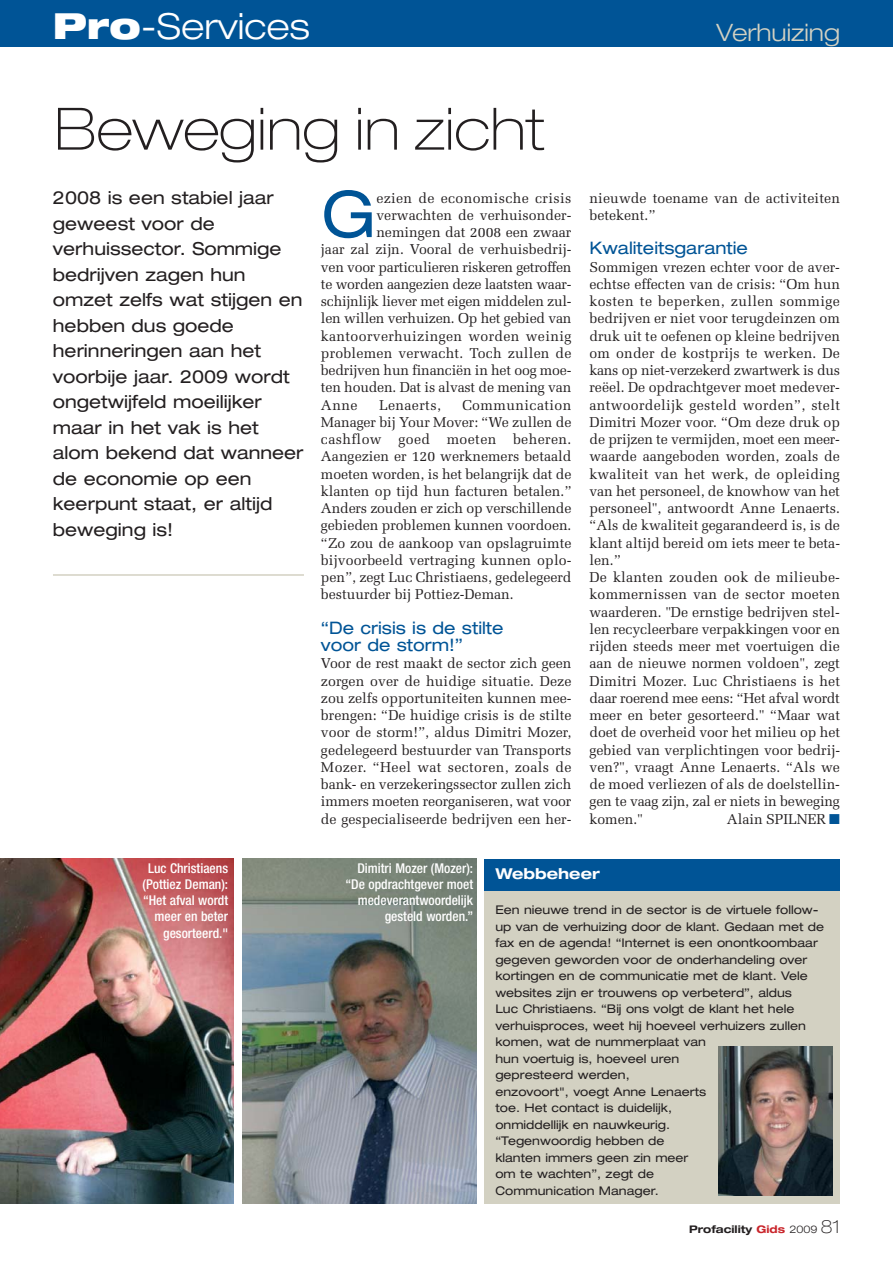
<style>
.page{position:relative;width:893px;height:1263px;background:#fff}
.page>*{position:absolute;margin:0;border:0;box-sizing:border-box;transform-origin:0 0}
.t1{font:expanded 64.35px "Helvetica Neue";color:#005496}
.t2{font:100 expanded 58.5px "Helvetica Neue";color:#231f20}
.t3{font:300 expanded 36px "Helvetica Neue";color:#fff}
.t4{font:300 expanded 24px "Helvetica Neue";color:#d3d1c2}
.t5{font:expanded 18px/25.5px "Helvetica Neue";color:#231f20}
.t6{font:expanded 17.25px/17.2px "Helvetica Neue";color:#005496}
.t7{font:700 expanded 15px "Helvetica Neue";color:#fff}
.t8{font:14.25px/17.2px "Melior";color:#231f20;text-align:justify}
.t9{font:14.25px "Melior";letter-spacing:-.02em;color:#231f20}
.t10{font:14.25px "Melior";letter-spacing:.025em;color:#231f20}
.t11{font:14.25px "Melior";letter-spacing:.03em;color:#231f20}
.t12{font:500 condensed 13.5px/16.2px "Helvetica Neue";color:#fff;text-align:right}
.t13{font:expanded 12px/16.5px "Helvetica Neue";color:#231f20}
.t14{font:700 expanded 10.5px "Helvetica Neue";color:#231f20}
.s1{font-weight:900}
.s2{color:#005496}
.s3{color:#c9252b}
.s4{font-weight:300}
.s5{font-weight:100;font-size:18px}
</style>
<div class="page">
<div style="left:0;top:0;width:892px;height:47px;background:#005496"></div>
<hr style="left:53px;top:574px;width:251px;height:2px;background:#d3d1c2">
<div style="left:485px;top:859px;width:355px;height:344px;background:#d3d1c2"></div>
<div style="left:485px;top:859px;width:355px;height:31px;background:#005496"></div>
<img style="left:242px;top:859px;width:234px;height:344px">
<img style="left:0;top:859px;width:234px;height:344px">
<img style="left:718px;top:1046px;width:114px;height:149px">
<h3 class="t3" style="left:53px;top:14px;width:258px"><span class="s1">Pro</span>-Services</h3>
<h3 class="t4" style="left:716px;top:23px;width:125px">Verhuizing</h3>
<h2 class="t2" style="left:54px;top:108px;width:491px">Beweging in zicht</h2>
<p class="t5" style="left:53px;top:187px;width:252px">2008 is een stabiel jaar geweest voor de verhuissector. Sommige bedrijven zagen hun omzet zelfs wat stijgen en hebben dus goede herinneringen aan het voorbije jaar. 2009 wordt ongetwijfeld moeilijker maar in het vak is het alom bekend dat wanneer de economie op een keerpunt staat, er altijd beweging is!</p>
<h1 class="t1" style="left:321px;top:190px;width:57px">G</h1>
<p class="t10" style="left:376px;top:192px;width:197px">ezien de economische crisis</p>
<p class="t8" style="left:376px;top:208px;width:197px">verwachten de verhuisonder-</p>
<p class="t8" style="left:376px;top:225px;width:197px">nemingen dat 2008 een zwaar</p>
<p class="t8" style="left:321px;top:242px;width:252px">jaar zal zijn. Vooral de verhuisbedrij-</p>
<p class="t9" style="left:321px;top:261px;width:252px">ven voor particulieren riskeren getroffen</p>
<p class="t9" style="left:321px;top:278px;width:252px">te worden aangezien deze laatsten waar-</p>
<p class="t9" style="left:321px;top:295px;width:252px">schijnlijk liever met eigen middelen zul-</p>
<p class="t8" style="left:321px;top:311px;width:252px">len willen verhuizen. Op het gebied van</p>
<p class="t10" style="left:321px;top:330px;width:252px">kantoorverhuizingen worden weinig</p>
<p class="t8" style="left:321px;top:346px;width:252px">problemen verwacht. Toch zullen de</p>
<p class="t8" style="left:321px;top:363px;width:252px">bedrijven hun financiën in het oog moe-</p>
<p class="t8" style="left:321px;top:380px;width:252px">ten houden. Dat is alvast de mening van</p>
<p class="t8" style="left:321px;top:397px;width:38px">Anne</p>
<p class="t11" style="left:379px;top:399px;width:63px">Lenaerts,</p>
<p class="t8" style="left:321px;top:397px;width:252px;text-indent:141px">Communication Manager bij Your Mover: “We zullen de cashflow goed moeten beheren.<br>Aangezien er 120 werknemers betaald moeten worden, is het belangrijk dat de klanten op tijd hun facturen betalen.” Anders zouden er zich op verschillende gebieden problemen kunnen voordoen. “Zo zou de aankoop van opslagruimte bijvoorbeeld vertraging kunnen oplo&shy;pen”, zegt Luc Christiaens, gedelegeerd bestuurder bij Pottiez-Deman.</p>
<p class="t6" style="left:321px;top:621px;width:184px">“De crisis is de stilte voor de storm!”</p>
<p class="t8" style="left:321px;top:656px;width:252px">Voor de rest maakt de sector zich geen zorgen over de huidige situatie. Deze zou zelfs opportuniteiten kunnen mee&shy;brengen: “De huidige crisis is de stilte voor de storm!”, aldus Dimitri Mozer, gedelegeerd bestuurder van Transports Mozer. “Heel wat sectoren, zoals de bank- en verzekeringssector zullen zich immers moeten reorganiseren, wat voor de gespecialiseerde bedrijven een her-</p>
<p class="t8" style="left:589px;top:190px;width:252px">nieuwde toename van de activiteiten betekent.”</p>
<p class="t6" style="left:589px;top:241px;width:160px">Kwaliteitsgarantie</p>
<p class="t8" style="left:589px;top:259px;width:252px;text-align:left">Sommigen vrezen echter voor de aver&shy;echtse effecten van de crisis: “Om hun kosten te beperken, zullen sommige bedrijven er niet voor terugdeinzen om druk uit te oefenen op kleine bedrijven om onder de kostprijs te werken. De kans op niet-verzekerd zwartwerk is dus reëel. De opdrachtgever moet medever&shy;antwoordelijk gesteld worden”, stelt Dimitri Mozer voor. “Om deze druk op de prijzen te vermijden, moet een meer&shy;waarde aangeboden worden, zoals de kwaliteit van het werk, de opleiding van het personeel, de knowhow van het personeel", antwoordt Anne Lenaerts. “Als de kwaliteit gegarandeerd is, is de klant altijd bereid om iets meer te beta&shy;len.”<br>De klanten zouden ook de milieube&shy;kommernissen van de sector moeten waarderen. "De ernstige bedrijven stel&shy;len recycleerbare verpakkingen voor en rijden steeds meer met voertuigen die aan de nieuwe normen voldoen", zegt Dimitri Mozer. Luc Christiaens is het daar roerend mee eens: “Het afval wordt meer en beter gesorteerd." “Maar wat doet de overheid voor het milieu op het gebied van verplichtingen voor bedrij&shy;ven?", vraagt Anne Lenaerts. “Als we de moed verliezen of als de doelstellin&shy;gen te vaag zijn, zal er niets in beweging komen."</p>
<p class="t8" style="left:726px;top:811px;width:115px">Alain SPILNER <span class="s2">■</span></p>
<p class="t12" style="left:143px;top:861px;width:87px">Luc Christiaens (Pottiez Deman): “Het afval wordt meer en beter gesorteerd."</p>
<p class="t12" style="left:345px;top:861px;width:129px">Dimitri Mozer (Mozer): “De opdrachtgever moet medeverantwoordelijk gesteld worden.”</p>
<p class="t7" style="left:495px;top:868px;width:106px">Webbeheer</p>
<p class="t13" style="left:495px;top:903px;width:330px">Een nieuwe trend in de sector is de virtuele follow&shy;up van de verhuizing door de klant. Gedaan met de fax en de agenda! “Internet is een onontkoombaar gegeven geworden voor de onderhandeling over kortingen en de communicatie met de klant. Vele websites zijn er trouwens op verbeterd”, aldus<br>Luc Christiaens. “Bij ons volgt de klant het hele verhuisproces, weet hij hoeveel verhuizers zullen komen, wat de nummerplaat van<br>hun voertuig is, hoeveel uren<br>gepresteerd werden,<br>enzovoort", voegt Anne Lenaerts<br>toe. Het contact is duidelijk,<br>onmiddellijk en nauwkeurig.<br>“Tegenwoordig hebben de<br>klanten immers geen zin meer<br>om te wachten”, zegt de<br>Communication Manager.</p>
<p class="t14" style="left:689px;top:1226px;width:152px">Profacility <span class="s3">Gids</span> <span class="s4">2009</span> <span class="s5">81</span></p>
</div>
